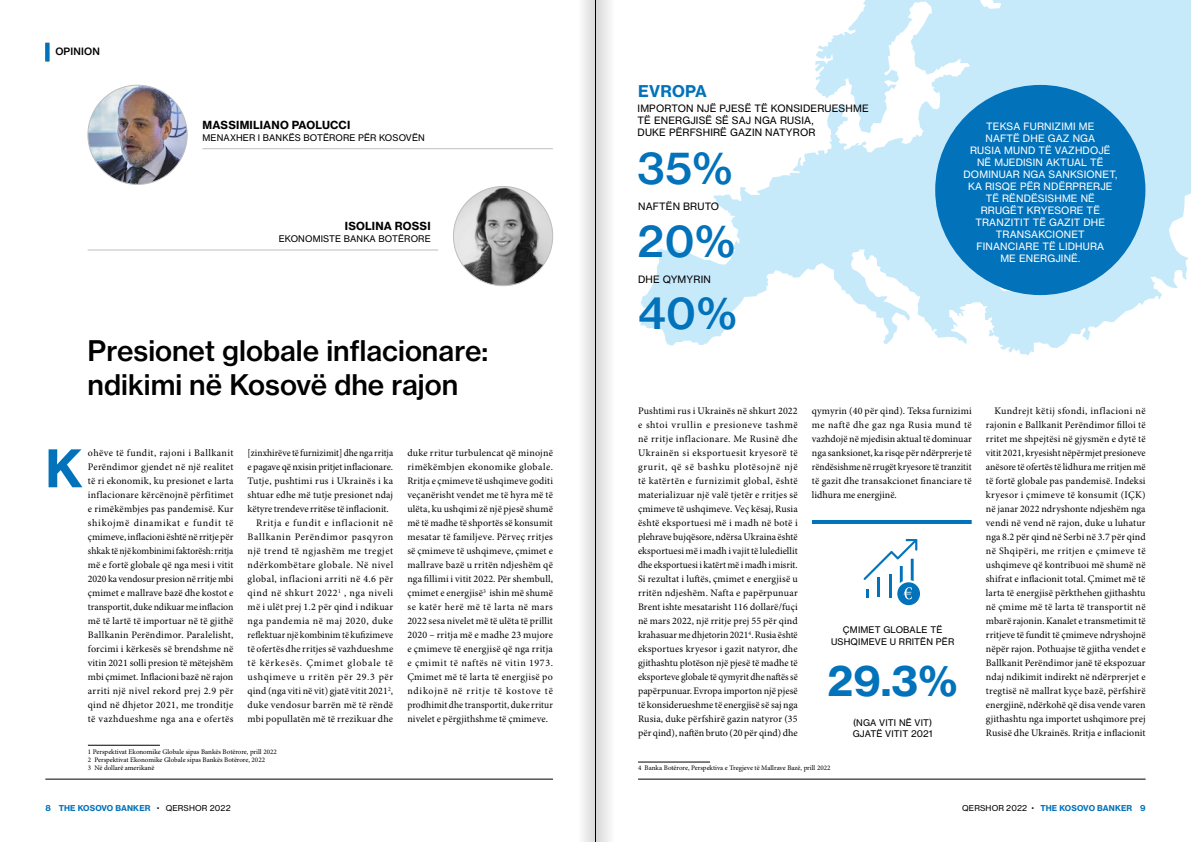
<style>
.page{position:relative;width:1191px;height:842px;background:#fff}
.page>*{position:absolute;margin:0;border:0;box-sizing:border-box;transform-origin:0 0}
.t1{font:51px "N Haas Grotesk TX Pro 75 Bd";color:#0272ba}
.t2{font:42px/72.6px "N Haas Grotesk TX Pro 65 Md";color:#0272ba;text-align:justify}
.t3{font:42px "N Haas Grotesk TX Pro 75 Bd";color:#0272ba}
.t4{font:28px/33.6px "N Haas Grotesk TX Pro 65 Md";color:#000}
.t5{font:16px "N Haas Grotesk TX Pro 75 Bd";letter-spacing:.015em;color:#0272ba}
.t6{font:11px "N Haas Grotesk TX Pro 75 Bd";letter-spacing:.015em;color:#000}
.t7{font:10px/14px "Minion Pro";letter-spacing:.02em;color:#000;text-align:justify}
.t8{font:10px/12px "N Haas Grotesk TX Pro 55 Rg";letter-spacing:.015em;color:#fff;text-align:center}
.t9{font:10px/12px "N Haas Grotesk TX Pro 55 Rg";letter-spacing:.015em;color:#000}
.t10{font:10px "Minion Pro";letter-spacing:.06em;color:#000}
.t11{font:10px "Minion Pro";letter-spacing:.05em;color:#000}
.t12{font:10px "Minion Pro";color:#000}
.t13{font:10px "Minion Pro";color:#000;scale:.95 1}
.t14{font:10px "Minion Pro";letter-spacing:.02em;color:#000;scale:.95 1}
.t15{font:10px "Minion Pro";letter-spacing:.045em;color:#000}
.t16{font:10px "Minion Pro";letter-spacing:.055em;color:#000}
.t17{font:10px "Minion Pro";letter-spacing:.08em;color:#000}
.t18{font:10px "N Haas Grotesk TX Pro 65 Md";letter-spacing:.015em;color:#000}
.t19{font:9px/12px "N Haas Grotesk TX Pro 55 Rg";letter-spacing:.015em;color:#000;text-align:center}
.t20{font:8px "N Haas Grotesk TX Pro 75 Bd";letter-spacing:.015em;color:#0272ba}
.t21{font:7px/8.4px "Minion Pro";color:#000}
.s1{font-family:"Titling Gothic FB Narrow";font-weight:500;color:#000}
.s2{font-family:"N Haas Grotesk TX Pro 55 Rg";color:#000}
</style>
<div class="page">
<hr style="left:638px;top:779px;width:507px;height:1px;background:#000">
<hr style="left:45px;top:779px;width:508px;height:1px;background:#000">
<svg style="left:45px;top:43px;width:4px;height:18px"></svg>
<hr style="left:88px;top:745px;width:72px;height:1px;background:#000">
<div style="left:596px;top:0;width:30px;height:842px;background:linear-gradient(to right,#ddd,#fff)"></div>
<div style="left:565px;top:0;width:30px;height:842px;background:linear-gradient(to right,#fff,#e2e2e2)"></div>
<hr style="left:595px;top:0;width:1px;height:842px;background:#000">
<img style="left:88px;top:85px;width:99px;height:99px;border-radius:50px">
<img style="left:453px;top:186px;width:100px;height:100px;border-radius:50px">
<hr style="left:202px;top:148px;width:351px;height:1px;background:#bdbebf">
<hr style="left:88px;top:250px;width:350px;height:1px;background:#bdbebf">
<hr style="left:638px;top:762px;width:72px;height:1px;background:#000">
<svg style="left:640px;top:0;width:551px;height:355px;fill:#c7eafb"></svg>
<div style="left:935px;top:85px;width:210px;height:210px;background:#0272ba;border-radius:50%"></div>
<hr style="left:812px;top:520px;width:159px;height:4px;background:#0272ba">
<svg style="left:863px;top:539px;width:57px;height:66px"></svg>
<p class="t18" style="left:55px;top:45px;width:46px">OPINION</p>
<p class="t6" style="left:202px;top:118px;width:149px">MASSIMILIANO PAOLUCCI</p>
<p class="t19" style="left:202px;top:132px;width:224px">MENAXHER I BANKËS BOTËRORE PËR KOSOVËN</p>
<p class="t6" style="left:345px;top:219px;width:87px">ISOLINA ROSSI</p>
<p class="t19" style="left:279px;top:233px;width:153px">EKONOMISTE BANKA BOTËRORE</p>
<h3 class="t4" style="left:88px;top:334px;width:402px">Presionet globale inflacionare: ndikimi në Kosovë dhe rajon</h3>
<p class="t13" style="left:248px;top:447px;width:155px">[zinxhirëve të furnizimit] dhe nga rritja</p>
<p class="t12" style="left:248px;top:461px;width:147px">e pagave që nxisin pritjet inflacionare.</p>
<p class="t7" style="left:248px;top:474px;width:147px">Tutje, pushtimi rus i Ukrainës i ka</p>
<p class="t7" style="left:248px;top:488px;width:147px">shtuar edhe më tutje presionet ndaj</p>
<p class="t12" style="left:248px;top:503px;width:143px">këtyre trendeve rritëse të inflacionit.</p>
<p class="t10" style="left:256px;top:517px;width:139px">Rritja e fundit e inflacionit në</p>
<p class="t10" style="left:248px;top:531px;width:147px">Ballkanin Perëndimor pasqyron</p>
<p class="t16" style="left:248px;top:545px;width:147px">një trend të ngjashëm me tregjet</p>
<p class="t11" style="left:248px;top:559px;width:147px">ndërkombëtare globale. Në nivel</p>
<p class="t15" style="left:248px;top:573px;width:147px">global, inflacioni arriti në 4.6 për</p>
<p class="t11" style="left:248px;top:587px;width:147px">qind në shkurt 2022<sup>1</sup> , nga niveli</p>
<p class="t7" style="left:248px;top:600px;width:147px">më i ulët prej 1.2 për qind i ndikuar</p>
<p class="t11" style="left:248px;top:615px;width:147px">nga pandemia në maj 2020, duke</p>
<p class="t14" style="left:248px;top:629px;width:155px">reflektuar një kombinim të kufizimeve</p>
<p class="t7" style="left:248px;top:642px;width:147px">të ofertës dhe rritjes së vazhdueshme</p>
<p class="t17" style="left:248px;top:657px;width:147px">të kërkesës. Çmimet globale të</p>
<p class="t10" style="left:248px;top:671px;width:147px">ushqimeve u rritën për 29.3 për</p>
<p class="t7" style="left:248px;top:684px;width:147px">qind (nga viti në vit) gjatë vitit 2021<sup>2</sup>,</p>
<p class="t7" style="left:248px;top:698px;width:147px">duke vendosur barrën më të rëndë</p>
<p class="t7" style="left:248px;top:712px;width:147px">mbi popullatën më të rrezikuar dhe</p>
<p class="t7" style="left:88px;top:446px;width:147px">ohëve të fundit, rajoni i Ballkanit Perëndimor gjendet në një realitet të ri ekonomik, ku presionet e larta inflacionare kërcënojnë përfitimet e rimëkëmbjes pas pandemisë. Kur shikojmë dinamikat e fundit të çmimeve, inflacioni është në rritje për shkak të një kombinimi faktorësh: rritja më e fortë globale që nga mesi i vitit 2020 ka vendosur presion në rritje mbi çmimet e mallrave bazë dhe kostot e transportit, duke ndikuar me inflacion më të lartë të importuar në të gjithë Ballkanin Perëndimor. Paralelisht, forcimi i kërkesës së brendshme në vitin 2021 solli presion të mëtejshëm mbi çmimet. Inflacioni bazë në rajon arriti një nivel rekord prej 2.9 për qind në dhjetor 2021, me tronditje të vazhdueshme nga ana e ofertës</p>
<p class="t21" style="left:88px;top:747px;width:190px">1 Perspektivat Ekonomike Globale sipas Bankës Botërore, prill 2022<br>2 Perspektivat Ekonomike Globale sipas Bankës Botërore, 2022<br>3 Në dollarë amerikanë</p>
<h1 class="t1" style="left:45px;top:436px;width:39px">K</h1>
<p class="t7" style="left:407px;top:446px;width:147px">duke rritur turbulencat që minojnë rimëkëmbjen ekonomike globale.<br>Rritja e çmimeve të ushqimeve goditi veçanërisht vendet me të hyra më të ulëta, ku ushqimi zë një pjesë shumë më të madhe të shportës së konsumit mesatar të familjeve. Përveç rritjes së çmimeve të ushqimeve, çmimet e mallrave bazë u rritën ndjeshëm që nga fillimi i vitit 2022. Për shembull, çmimet e energjisë<sup>3</sup> ishin më shumë se katër herë më të larta në mars 2022 sesa nivelet më të ulëta të prillit 2020 – rritja më e madhe 23 mujore e çmimeve të energjisë që nga rritja e çmimit të naftës në vitin 1973.<br>Çmimet më të larta të energjisë po ndikojnë në rritje të kostove të prodhimit dhe transportit, duke rritur nivelet e përgjithshme të çmimeve.</p>
<h3 class="t5" style="left:638px;top:81px;width:70px">EVROPA</h3>
<p class="t9" style="left:637px;top:103px;width:232px">IMPORTON NJË PJESË TË KONSIDERUESHME<br>TË ENERGJISË SË SAJ NGA RUSIA,<br>DUKE PËRFSHIRË GAZIN NATYROR</p>
<h2 class="t2" style="left:637px;top:132px;width:101px">35% 20% 40%</h2>
<p class="t9" style="left:638px;top:201px;width:83px">NAFTËN BRUTO</p>
<p class="t9" style="left:638px;top:273px;width:74px">DHE QYMYRIN</p>
<p class="t8" style="left:963px;top:120px;width:155px">TEKSA FURNIZIMI ME<br>NAFTË DHE GAZ NGA<br>RUSIA MUND TË VAZHDOJË<br>NË MJEDISIN AKTUAL TË<br>DOMINUAR NGA SANKSIONET,<br>KA RISQE PËR NDËRPRERJE<br>TË RËNDËSISHME NË<br>RRUGËT KRYESORE TË<br>TRANZITIT TË GAZIT DHE<br>TRANSAKCIONET<br>FINANCIARE TË LIDHURA<br>ME ENERGJINË.</p>
<p class="t7" style="left:638px;top:404px;width:161px">Pushtimi rus i Ukrainës në shkurt 2022 e shtoi vrullin e presioneve tashmë në rritje inflacionare. Me Rusinë dhe Ukrainën si eksportuesit kryesorë të grurit, që së bashku plotësojnë një të katërtën e furnizimit global, është materializuar një valë tjetër e rritjes së çmimeve të ushqimeve. Veç kësaj, Rusia është eksportuesi më i madh në botë i plehrave bujqësore, ndërsa Ukraina është eksportuesi më i madh i vajit të lulediellit dhe eksportuesi i katërt më i madh i misrit.<br>Si rezultat i luftës, çmimet e energjisë u rritën ndjeshëm. Nafta e papërpunuar Brent ishte mesatarisht 116 dollarë/fuçi në mars 2022, një rritje prej 55 për qind krahasuar me dhjetorin 2021<sup>4</sup>. Rusia është eksportues kryesor i gazit natyror, dhe gjithashtu plotëson një pjesë të madhe të eksporteve globale të qymyrit dhe naftës së papërpunuar. Evropa importon një pjesë të konsiderueshme të energjisë së saj nga Rusia, duke përfshirë gazin natyror (35 për qind), naftën bruto (20 për qind) dhe</p>
<p class="t21" style="left:638px;top:764px;width:194px">4 Banka Botërore, Perspektiva e Tregjeve të Mallrave Bazë, prill 2022</p>
<p class="t7" style="left:812px;top:404px;width:161px">qymyrin (40 për qind). Teksa furnizimi me naftë dhe gaz nga Rusia mund të vazhdojë në mjedisin aktual të dominuar nga sanksionet, ka risqe për ndërprerje të rëndësishme në rrugët kryesore të tranzitit të gazit dhe transakcionet financiare të lidhura me energjinë.</p>
<p class="t7" style="left:986px;top:404px;width:161px;text-indent:9px">Kundrejt këtij sfondi, inflacioni në rajonin e Ballkanit Perëndimor filloi të rritet me shpejtësi në gjysmën e dytë të vitit 2021, kryesisht nëpërmjet presioneve anësore të ofertës të lidhura me rritjen më të fortë globale pas pandemisë. Indeksi kryesor i çmimeve të konsumit (IÇK) në janar 2022 ndryshonte ndjeshëm nga vendi në vend në rajon, duke u luhatur nga 8.2 për qind në Serbi në 3.7 për qind në Shqipëri, me rritjen e çmimeve të ushqimeve që kontribuoi më shumë në shifrat e inflacionit total. Çmimet më të larta të energjisë përkthehen gjithashtu në çmime më të larta të transportit në mbarë rajonin. Kanalet e transmetimit të rritjeve të fundit të çmimeve ndryshojnë nëpër rajon. Pothuajse të gjitha vendet e Ballkanit Perëndimor janë të ekspozuar ndaj ndikimit indirekt në ndërprerjet e tregtisë në mallrat kyçe bazë, përfshirë energjinë, ndërkohë që disa vende varen gjithashtu nga importet ushqimore prej Rusisë dhe Ukrainës. Rritja e inflacionit</p>
<p class="t19" style="left:831px;top:623px;width:125px">ÇMIMET GLOBALE TË<br>USHQIMEVE U RRITËN PËR</p>
<h2 class="t3" style="left:827px;top:654px;width:132px">29.3%</h2>
<p class="t19" style="left:852px;top:717px;width:81px;line-height:10.8px;text-align:left">(NGA VITI NË VIT)<br>GJATË VITIT 2021</p>
<p class="t20" style="left:45px;top:803px;width:187px">8 THE KOSOVO BANKER <span class="s1">•</span> <span class="s2">QERSHOR 2022</span></p>
<p class="t20" style="left:962px;top:803px;width:185px"><span class="s2">QERSHOR 2022</span> <span class="s1">•</span> THE KOSOVO BANKER 9</p>
</div>
